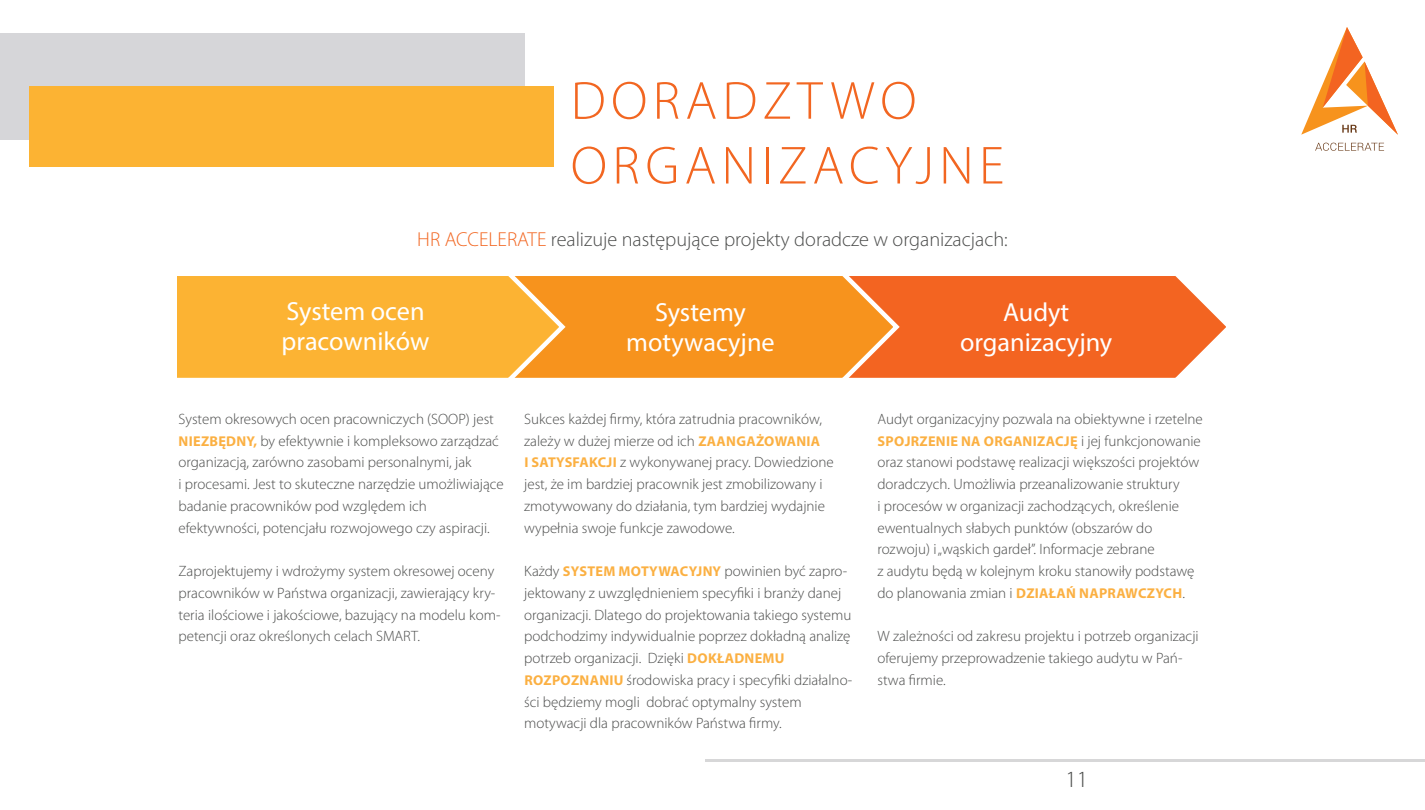
<style>
.page{position:relative;width:1425px;height:810px;background:#fff}
.page>*{position:absolute;margin:0;border:0;box-sizing:border-box;transform-origin:0 0}
.t1{font:300 54px/64.8px "Myriad Pro";letter-spacing:.1em;color:#f26621}
.t2{font:26.25px/30px "Myriad Pro";color:#fff;text-align:center}
.t3{font:300 23.25px "Myriad Pro";color:#4b4c4b}
.t4{font:300 20.25px "Myriad Pro";color:#4b4c4b}
.t5{font:300 15px/21.8px "Myriad Pro";color:#4b4c4b}
.t6{font:700 14.25px "Myriad Pro";letter-spacing:.02em;color:#fbb042}
.s1{color:#f26621}
.s2{font-weight:700;font-size:14.25px;color:#fbb042}
.s3{font-weight:300;font-size:15px;color:#4b4c4b}
</style>
<div class="page">
<svg style="left:1301px;top:27px;width:97px;height:108px"></svg>
<svg style="left:1315px;top:143px;width:69px;height:8px"></svg>
<hr style="left:706px;top:759px;width:719px;height:2px;background:#d7d7d8">
<div style="left:0;top:33px;width:524px;height:106px;background:#d6d6d9"></div>
<div style="left:29px;top:86px;width:525px;height:81px;background:#fcb333"></div>
<svg style="left:569px;top:276px;width:657px;height:102px;background:#f57f28"></svg>
<svg style="left:177px;top:276px;width:392px;height:102px;background:#fbb134"></svg>
<h1 class="t1" style="left:571px;top:69px;width:435px">DORADZTWO<br>ORGANIZACYJNE</h1>
<h3 class="t4" style="left:417px;top:228px;width:592px"><span class="s1">HR ACCELERATE</span> realizuje następujące projekty doradcze w organizacjach:</h3>
<h2 class="t2" style="left:282px;top:296px;width:149px;text-align:left">System ocen pracowników</h2>
<h2 class="t2" style="left:626px;top:297px;width:150px">Systemy motywacyjne</h2>
<h2 class="t2" style="left:960px;top:297px;width:154px">Audyt organizacyjny</h2>
<p class="t5" style="left:178px;top:408px;width:327px">System okresowych ocen pracowniczych (SOOP) jest <span class="s2">NIEZBĘDNY,</span> by efektywnie i kompleksowo zarządzać organizacją, zarówno zasobami personalnymi, jak<br>i procesami. Jest to skuteczne narzędzie umożliwiające badanie pracowników pod względem ich efektywności, potencjału rozwojowego czy aspiracji.</p>
<p class="t5" style="left:179px;top:560px;width:323px">Zaprojektujemy i wdrożymy system okresowej oceny pracowników w Państwa organizacji, zawierający kry&shy;teria ilościowe i jakościowe, bazujący na modelu kom&shy;petencji oraz określonych celach SMART.</p>
<p class="t5" style="left:524px;top:408px;width:311px">Sukces każdej firmy, która zatrudnia pracowników, zależy w dużej mierze od ich <span class="s2">ZAANGAŻOWANIA<br>I SATYSFAKCJI</span> z wykonywanej pracy. Dowiedzione jest, że im bardziej pracownik jest zmobilizowany i zmotywowany do działania, tym bardziej wydajnie wypełnia swoje funkcje zawodowe.</p>
<p class="t5" style="left:524px;top:560px;width:330px">Każdy <span class="s2">SYSTEM MOTYWACYJNY</span> powinien być zapro&shy;jektowany z uwzględnieniem specyfiki i branży danej organizacji. Dlatego do projektowania takiego systemu podchodzimy indywidualnie poprzez dokładną analizę potrzeb organizacji. Dzięki <span class="s2">DOKŁADNEMU ROZPOZNANIU</span> środowiska pracy i specyfiki działalno&shy;ści będziemy mogli dobrać optymalny system motywacji dla pracowników Państwa firmy.</p>
<p class="t5" style="left:878px;top:408px;width:327px">Audyt organizacyjny pozwala na obiektywne i rzetelne</p>
<p class="t6" style="left:878px;top:431px;width:325px">SPOJRZENIE NA ORGANIZACJĘ <span class="s3">i jej funkcjonowanie</span></p>
<p class="t5" style="left:877px;top:452px;width:323px">oraz stanowi podstawę realizacji większości projektów doradczych. Umożliwia przeanalizowanie struktury<br>i procesów w organizacji zachodzących, określenie ewentualnych słabych punktów (obszarów do rozwoju) i „wąskich gardeł”. Informacje zebrane<br>z audytu będą w kolejnym kroku stanowiły podstawę do planowania zmian i <span class="s2">DZIAŁAŃ NAPRAWCZYCH</span>.</p>
<p class="t5" style="left:878px;top:626px;width:323px">W zależności od zakresu projektu i potrzeb organizacji oferujemy przeprowadzenie takiego audytu w Pań&shy;stwa firmie.</p>
<h3 class="t3" style="left:1065px;top:767px;width:24px">11</h3>
</div>
